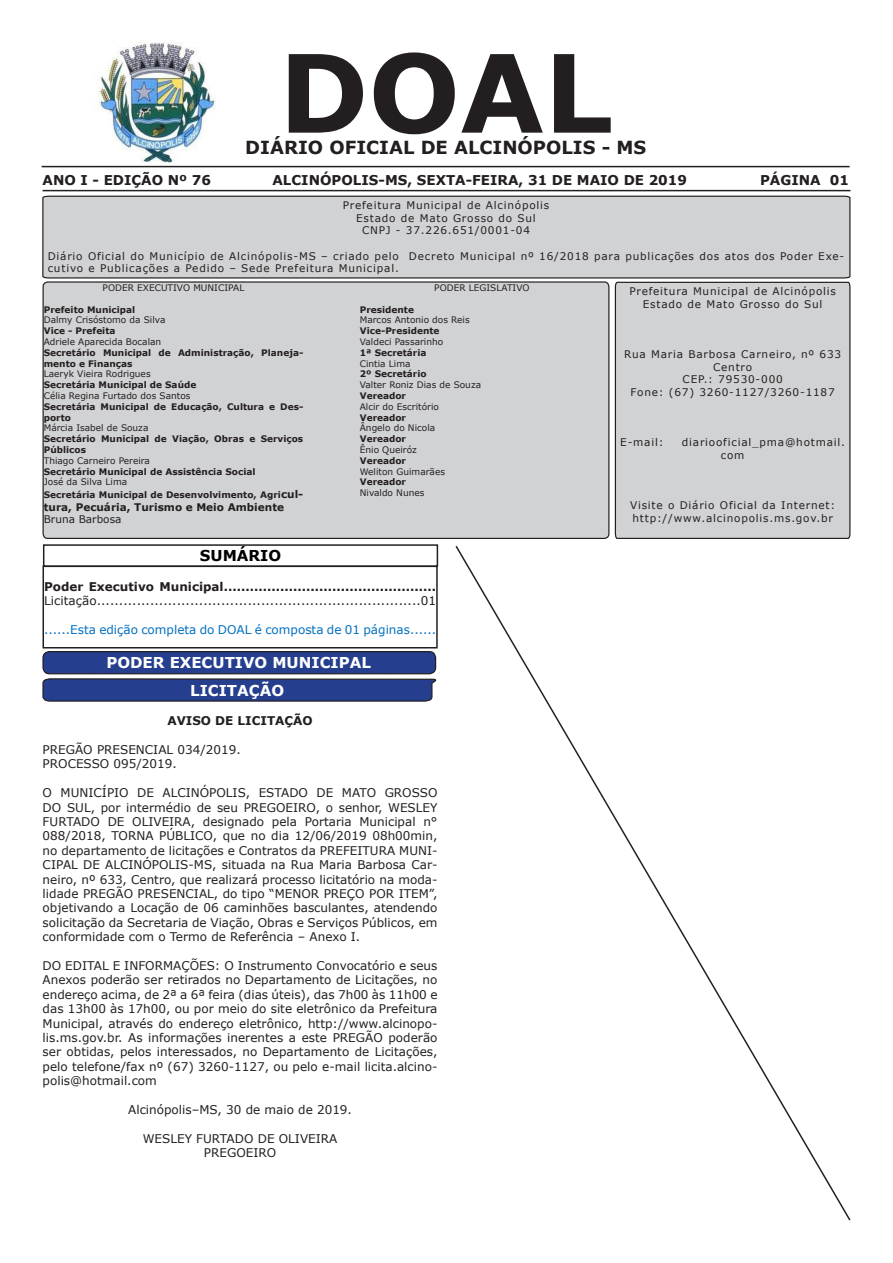
<style>
.page{position:relative;width:893px;height:1263px;background:#fff}
.page>*{position:absolute;margin:0;border:0;box-sizing:border-box;transform-origin:0 0}
.t1{font:700 108px "Verdana";color:#231f20}
.t2{font:700 18px "Verdana";color:#231f20}
.t3{font:700 15px "Verdana";color:#fff}
.t4{font:700 15px "Verdana";color:#000}
.t5{font:700 13.5px "Verdana";color:#231f20}
.t6{font:12px/14.4px "Verdana";color:#231f20;text-align:justify}
.t7{font:700 12px "Verdana";color:#231f20}
.t8{font:12px "Verdana";color:#0070c0}
.t9{font:10.5px/12.6px "Verdana";letter-spacing:.075em;color:#231f20}
.t10{font:700 10.5px "Verdana";color:#231f20}
.t11{font:10.5px "Verdana";color:#231f20}
.t12{font:700 9px/10.8px "Verdana";color:#231f20}
.t13{font:9px "Verdana";color:#231f20}
.s1{font-size:10.5px}
</style>
<div class="page">
<div style="left:43px;top:282px;width:566px;height:256px;background:#d1d2d4;border-radius:5px"></div>
<div style="left:43px;top:281px;width:566px;height:258px;border:1px solid #231f20;border-radius:5px"></div>
<hr style="left:42px;top:166px;width:808px;height:1px;background:#231f20">
<hr style="left:43px;top:190px;width:807px;height:1px;background:#231f20">
<div style="left:43px;top:566px;width:395px;height:82px;border:2px solid #231f20"></div>
<img style="left:97px;top:43px;width:118px;height:120px">
<div style="left:43px;top:544px;width:395px;height:23px;border:2px solid #231f20"></div>
<div style="left:614px;top:281px;width:237px;height:258px;background:#d1d2d4"></div>
<div style="left:42px;top:195px;width:809px;height:84px;background:#d1d2d4"></div>
<div style="left:43px;top:652px;width:393px;height:22px;background:#253f8e;border-radius:6px"></div>
<div style="left:42px;top:651px;width:394px;height:23px;border:1px solid #231f20;border-radius:6px"></div>
<svg style="left:42px;top:678px;width:395px;height:24px;background:#2e4487"></svg>
<svg style="left:455px;top:546px;width:396px;height:675px"></svg>
<p class="t1" style="left:279px;top:17px;width:336px">DOAL</p>
<p class="t2" style="left:245px;top:135px;width:402px">DIÁRIO OFICIAL DE ALCINÓPOLIS - MS</p>
<p class="t5" style="left:43px;top:171px;width:170px">ANO I - EDIÇÃO Nº 76</p>
<p class="t5" style="left:272px;top:171px;width:416px">ALCINÓPOLIS-MS, SEXTA-FEIRA, 31 DE MAIO DE 2019</p>
<p class="t5" style="left:760px;top:171px;width:91px">PÁGINA 01</p>
<p class="t9" style="left:343px;top:199px;width:208px">Prefeitura Municipal de Alcinópolis</p>
<p class="t9" style="left:356px;top:211px;width:181px">Estado de Mato Grosso do Sul</p>
<p class="t9" style="left:362px;top:224px;width:170px">CNPJ - 37.226.651/0001-04</p>
<p class="t9" style="left:48px;top:249px;width:798px">Diário Oficial do Município de Alcinópolis-MS – criado pelo Decreto Municipal nº 16/2018 para publicações dos atos dos Poder Exe&shy;cutivo e Publicações a Pedido – Sede Prefeitura Municipal.</p>
<p class="t13" style="left:103px;top:281px;width:143px">PODER EXECUTIVO MUNICIPAL</p>
<p class="t12" style="left:44px;top:304px;width:93px">Prefeito Municipal</p>
<p class="t13" style="left:44px;top:314px;width:123px">Dalmy Crisóstomo da Silva</p>
<p class="t12" style="left:44px;top:325px;width:73px">Vice - Prefeita</p>
<p class="t13" style="left:44px;top:335px;width:119px">Adriele Aparecida Bocalan</p>
<p class="t12" style="left:44px;top:347px;width:261px">Secretário Municipal de Administração, Planeja&shy;mento e Finanças</p>
<p class="t13" style="left:44px;top:368px;width:108px">Laeryk Vieira Rodrigues</p>
<p class="t12" style="left:44px;top:379px;width:154px">Secretária Municipal de Saúde</p>
<p class="t13" style="left:44px;top:389px;width:148px">Célia Regina Furtado dos Santos</p>
<p class="t12" style="left:44px;top:401px;width:261px">Secretária Municipal de Educação, Cultura e Des&shy;porto</p>
<p class="t13" style="left:44px;top:422px;width:106px">Márcia Isabel de Souza</p>
<p class="t12" style="left:44px;top:433px;width:261px">Secretário Municipal de Viação, Obras e Serviços<br>Públicos</p>
<p class="t13" style="left:44px;top:454px;width:108px">Thiago Carneiro Pereira</p>
<p class="t12" style="left:44px;top:466px;width:213px">Secretário Municipal de Assistência Social</p>
<p class="t13" style="left:44px;top:476px;width:85px">José da Silva Lima</p>
<p class="t12" style="left:44px;top:489px;width:261px">Secretária Municipal de Desenvolvimento, Agri<span class="s1">cul-</span></p>
<p class="t10" style="left:44px;top:499px;width:242px">tura, Pecuária, Turismo e Meio Ambiente</p>
<p class="t11" style="left:44px;top:512px;width:79px">Bruna Barbosa</p>
<p class="t4" style="left:200px;top:545px;width:83px">SUMÁRIO</p>
<p class="t13" style="left:434px;top:282px;width:97px">PODER LEGISLATIVO</p>
<p class="t12" style="left:360px;top:304px;width:56px">Presidente</p>
<p class="t13" style="left:360px;top:314px;width:111px">Marcos Antonio dos Reis</p>
<p class="t12" style="left:360px;top:325px;width:81px">Vice-Presidente</p>
<p class="t13" style="left:360px;top:336px;width:85px">Valdeci Passarinho</p>
<p class="t12" style="left:360px;top:347px;width:68px">1ª Secretária</p>
<p class="t13" style="left:360px;top:357px;width:52px">Cintia Lima</p>
<p class="t12" style="left:360px;top:369px;width:68px">2º Secretário</p>
<p class="t13" style="left:360px;top:379px;width:123px">Valter Roniz Dias de Souza</p>
<p class="t12" style="left:360px;top:390px;width:48px">Vereador</p>
<p class="t13" style="left:360px;top:400px;width:81px">Alcir do Escritório</p>
<p class="t12" style="left:360px;top:412px;width:48px">Vereador</p>
<p class="t13" style="left:360px;top:422px;width:77px">Ângelo do Nicola</p>
<p class="t12" style="left:360px;top:433px;width:48px">Vereador</p>
<p class="t13" style="left:360px;top:444px;width:59px">Ênio Queiróz</p>
<p class="t12" style="left:360px;top:455px;width:48px">Vereador</p>
<p class="t13" style="left:360px;top:465px;width:87px">Weliton Guimarães</p>
<p class="t12" style="left:360px;top:477px;width:48px">Vereador</p>
<p class="t13" style="left:360px;top:487px;width:66px">Nivaldo Nunes</p>
<p class="t7" style="left:44px;top:578px;width:393px">Poder Executivo Municipal.................................................</p>
<p class="t6" style="left:44px;top:593px;width:394px">Licitação.........................................................................01</p>
<p class="t8" style="left:44px;top:621px;width:394px">......Esta edição completa do DOAL é composta de 01 páginas......</p>
<p class="t3" style="left:106px;top:652px;width:266px">PODER EXECUTIVO MUNICIPAL</p>
<p class="t3" style="left:190px;top:680px;width:95px">LICITAÇÃO</p>
<p class="t7" style="left:167px;top:712px;width:147px">AVISO DE LICITAÇÃO</p>
<p class="t6" style="left:43px;top:742px;width:200px">PREGÃO PRESENCIAL 034/2019.</p>
<p class="t6" style="left:43px;top:757px;width:136px">PROCESSO 095/2019.</p>
<p class="t6" style="left:43px;top:785px;width:396px">O MUNICÍPIO DE ALCINÓPOLIS, ESTADO DE MATO GROSSO DO SUL, por intermédio de seu PREGOEIRO, o senhor, WESLEY FURTADO DE OLIVEIRA, designado pela Portaria Municipal n° 088/2018, TORNA PÚBLICO, que no dia 12/06/2019 08h00min, no departamento de licitações e Contratos da PREFEITURA MUNI-CIPAL DE ALCINÓPOLIS-MS, situada na Rua Maria Barbosa Car&shy;neiro, nº 633, Centro, que realizará processo licitatório na moda&shy;lidade PREGÃO PRESENCIAL, do tipo “MENOR PREÇO POR ITEM”, objetivando a Locação de 06 caminhões basculantes, atendendo solicitação da Secretaria de Viação, Obras e Serviços Públicos, em conformidade com o Termo de Referência – Anexo I.</p>
<p class="t6" style="left:43px;top:958px;width:396px">DO EDITAL E INFORMAÇÕES: O Instrumento Convocatório e seus Anexos poderão ser retirados no Departamento de Licitações, no endereço acima, de 2ª a 6ª feira (dias úteis), das 7h00 às 11h00 e das 13h00 às 17h00, ou por meio do site eletrônico da Prefeitura Municipal, através do endereço eletrônico, http://www.alcinopo&shy;lis.ms.gov.br. As informações inerentes a este PREGÃO poderão ser obtidas, pelos interessados, no Departamento de Licitações, pelo telefone/fax nº (67) 3260-1127, ou pelo e-mail licita.alcino&shy;polis@hotmail.com</p>
<p class="t6" style="left:128px;top:1102px;width:225px">Alcinópolis–MS, 30 de maio de 2019.</p>
<p class="t6" style="left:143px;top:1131px;width:196px">WESLEY FURTADO DE OLIVEIRA</p>
<p class="t6" style="left:204px;top:1145px;width:74px">PREGOEIRO</p>
<p class="t9" style="left:629px;top:285px;width:208px">Prefeitura Municipal de Alcinópolis</p>
<p class="t9" style="left:643px;top:298px;width:181px">Estado de Mato Grosso do Sul</p>
<p class="t9" style="left:624px;top:348px;width:218px">Rua Maria Barbosa Carneiro, nº 633</p>
<p class="t9" style="left:713px;top:361px;width:41px">Centro</p>
<p class="t9" style="left:682px;top:373px;width:102px">CEP.: 79530-000</p>
<p class="t9" style="left:631px;top:386px;width:206px">Fone: (67) 3260-1127/3260-1187</p>
<p class="t9" style="left:620px;top:436px;width:45px">E-mail:</p>
<p class="t9" style="left:721px;top:436px;width:126px;text-indent:-39px">diariooficial_pma@hotmail. com</p>
<p class="t9" style="left:630px;top:499px;width:207px">Visite o Diário Oficial da Internet:</p>
<p class="t9" style="left:632px;top:512px;width:202px">http://www.alcinopolis.ms.gov.br</p>
</div>
